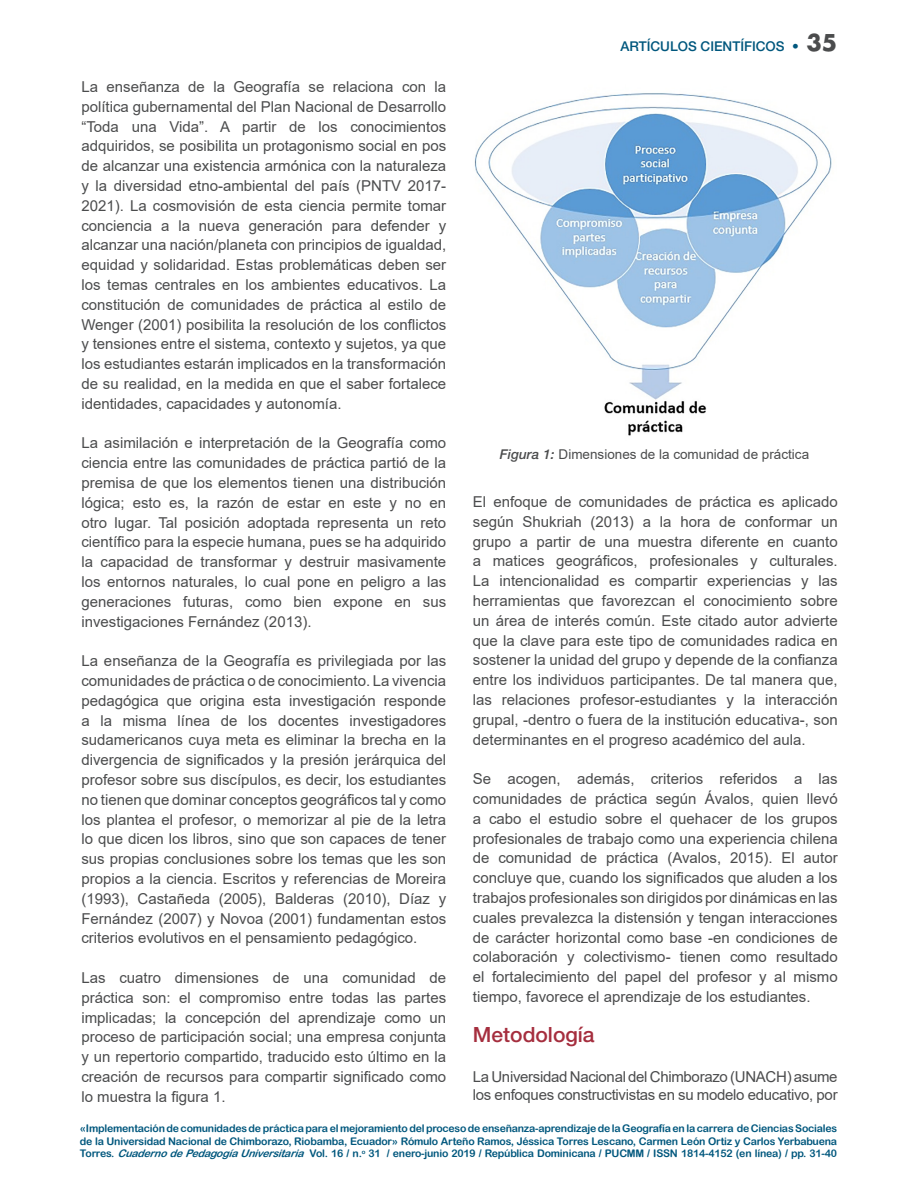
<style>
.page{position:relative;width:918px;height:1188px;background:#fff}
.page>*{position:absolute;margin:0;border:0;box-sizing:border-box;transform-origin:0 0}
.t1{font:500 21px "Helvetica Neue";color:#a52e3e}
.t2{font:15px/19.8px "Arial";color:#4b4c4d;text-align:justify}
.t3{font:15px/18px "Arial";letter-spacing:-.02em;color:#4b4c4d}
.t4{font:13.5px "Arial";color:#4b4c4d}
.t5{font:500 13.5px "Helvetica Neue";color:#00577d}
.t6{font:10.5px/12.6px "Arial Rounded MT Bold";letter-spacing:-.02em;color:#00577d;text-align:justify}
.s1{font-family:"Futura Std";font-weight:700;font-size:22.5px;color:#4b4c4d}
.s2{font-family:"Helvetica Neue LT Std";font-weight:500;font-style:italic}
.s3{font-style:italic}
</style>
<div class="page">
<img style="left:474px;top:93px;width:358px;height:343px">
<p class="t2" style="left:81px;top:77px;width:366px">La enseñanza de la Geografía se relaciona con la política gubernamental del Plan Nacional de Desarrollo “Toda una Vida”. A partir de los conocimientos adquiridos, se posibilita un protagonismo social en pos de alcanzar una existencia armónica con la naturaleza y la diversidad etno-ambiental del país (PNTV 2017- 2021). La cosmovisión de esta ciencia permite tomar conciencia a la nueva generación para defender y alcanzar una nación/planeta con principios de igualdad, equidad y solidaridad. Estas problemáticas deben ser los temas centrales en los ambientes educativos. La constitución de comunidades de práctica al estilo de Wenger (2001) posibilita la resolución de los conflictos y tensiones entre el sistema, contexto y sujetos, ya que los estudiantes estarán implicados en la transformación de su realidad, en la medida en que el saber fortalece identidades, capacidades y autonomía.</p>
<p class="t2" style="left:81px;top:433px;width:366px">La asimilación e interpretación de la Geografía como ciencia entre las comunidades de práctica partió de la premisa de que los elementos tienen una distribución lógica; esto es, la razón de estar en este y no en otro lugar. Tal posición adoptada representa un reto científico para la especie humana, pues se ha adquirido la capacidad de transformar y destruir masivamente los entornos naturales, lo cual pone en peligro a las generaciones futuras, como bien expone en sus investigaciones Fernández (2013).</p>
<p class="t2" style="left:81px;top:651px;width:366px">La enseñanza de la Geografía es privilegiada por las comunidades de práctica o de conocimiento. La vivencia pedagógica que origina esta investigación responde a la misma línea de los docentes investigadores sudamericanos cuya meta es eliminar la brecha en la divergencia de significados y la presión jerárquica del profesor sobre sus discípulos, es decir, los estudiantes no tienen que dominar conceptos geográficos tal y como los plantea el profesor, o memorizar al pie de la letra lo que dicen los libros, sino que son capaces de tener sus propias conclusiones sobre los temas que les son propios a la ciencia. Escritos y referencias de Moreira (1993), Castañeda (2005), Balderas (2010), Díaz y Fernández (2007) y Novoa (2001) fundamentan estos criterios evolutivos en el pensamiento pedagógico.</p>
<p class="t2" style="left:81px;top:968px;width:366px">Las cuatro dimensiones de una comunidad de práctica son: el compromiso entre todas las partes implicadas; la concepción del aprendizaje como un proceso de participación social; una empresa conjunta y un repertorio compartido, traducido esto último en la creación de recursos para compartir significado como lo muestra la figura 1.</p>
<p class="t5" style="left:621px;top:38px;width:218px">ARTÍCULOS CIENTÍFICOS • <span class="s1">35</span></p>
<p class="t4" style="left:500px;top:445px;width:311px"><span class="s2">Figura 1:</span> Dimensiones de la comunidad de práctica</p>
<p class="t2" style="left:473px;top:492px;width:366px">El enfoque de comunidades de práctica es aplicado según Shukriah (2013) a la hora de conformar un grupo a partir de una muestra diferente en cuanto a matices geográficos, profesionales y culturales.<br>La intencionalidad es compartir experiencias y las herramientas que favorezcan el conocimiento sobre un área de interés común. Este citado autor advierte que la clave para este tipo de comunidades radica en sostener la unidad del grupo y depende de la confianza entre los individuos participantes. De tal manera que, las relaciones profesor-estudiantes y la interacción grupal, -dentro o fuera de la institución educativa-, son determinantes en el progreso académico del aula.</p>
<p class="t2" style="left:473px;top:769px;width:366px">Se acogen, además, criterios referidos a las comunidades de práctica según Ávalos, quien llevó a cabo el estudio sobre el quehacer de los grupos profesionales de trabajo como una experiencia chilena de comunidad de práctica (Avalos, 2015). El autor concluye que, cuando los significados que aluden a los trabajos profesionales son dirigidos por dinámicas en las cuales prevalezca la distensión y tengan interacciones de carácter horizontal como base -en condiciones de colaboración y colectivismo- tienen como resultado el fortalecimiento del papel del profesor y al mismo tiempo, favorece el aprendizaje de los estudiantes.</p>
<p class="t1" style="left:473px;top:1022px;width:123px">Metodología</p>
<p class="t3" style="left:473px;top:1067px;width:366px">La Universidad Nacional del Chimborazo (UNACH) asume los enfoques constructivistas en su modelo educativo, por</p>
<p class="t6" style="left:80px;top:1122px;width:759px">«Implementación de comunidades de práctica para el mejoramiento del proceso de enseñanza-aprendizaje de la Geografía en la carrera de Ciencias Sociales de la Universidad Nacional de Chimborazo, Riobamba, Ecuador» Rómulo Arteño Ramos, Jéssica Torres Lescano, Carmen León Ortiz y Carlos Yerbabuena Torres. <span class="s3">CuadernodePedagogíaUniversitaria</span> Vol. 16 / n.<sup>o</sup> 31 / enero-junio 2019 / República Dominicana / PUCMM / ISSN 1814-4152 (en línea) / pp. 31-40</p>
</div>
